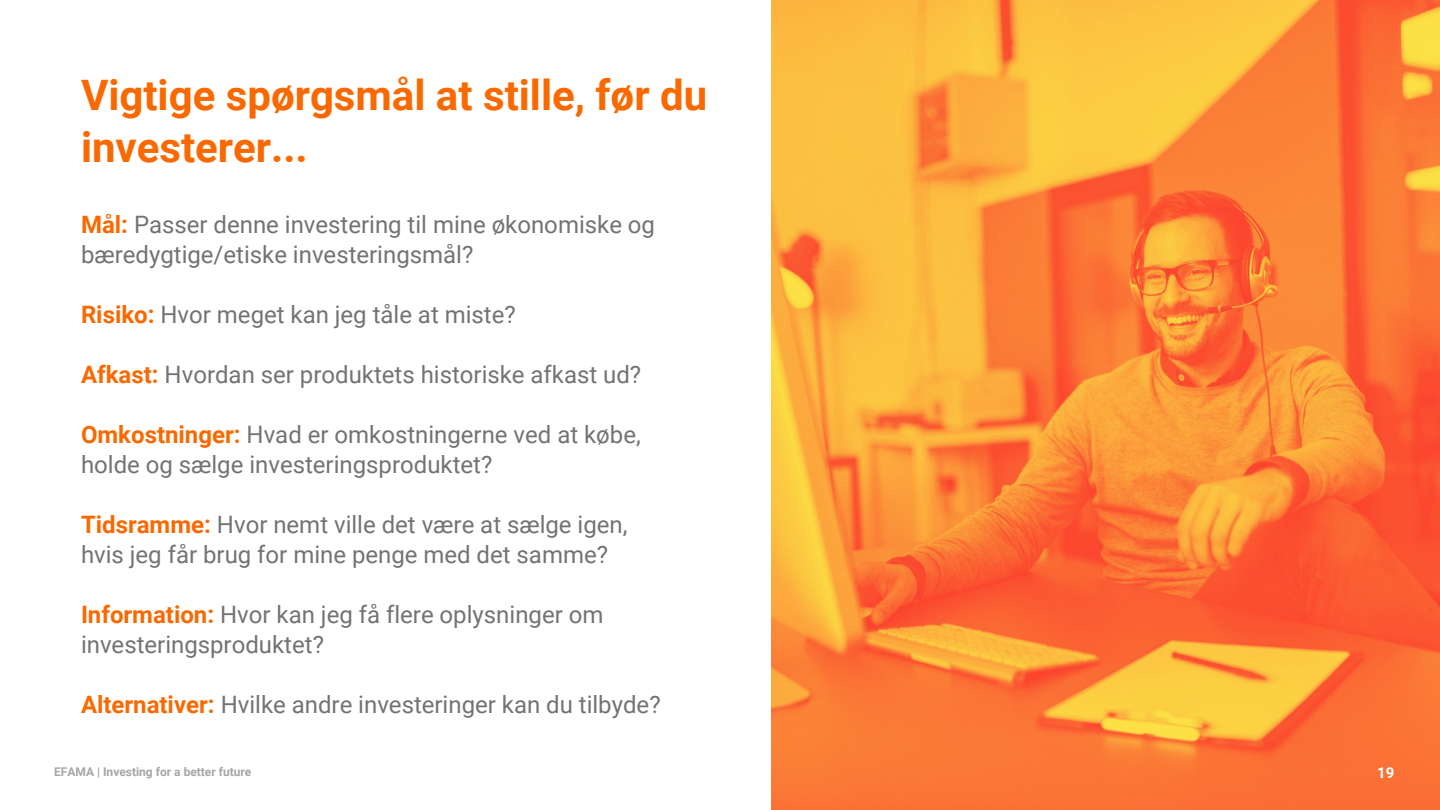
<style>
.page{position:relative;width:1440px;height:810px;background:#fff}
.page>*{position:absolute;margin:0;border:0;box-sizing:border-box;transform-origin:0 0}
.t1{font:700 42px/52.5px "Roboto";color:#fa6900}
.t2{font:24px/30px "Roboto";color:#737373}
.t3{font:700 15px "Roboto";color:#fff}
.t4{font:700 12px "Roboto";color:#a6a6a6}
.s1{font-weight:700;color:#fa6900}
</style>
<div class="page">
<img style="left:771px;top:0;width:669px;height:810px">
<h1 class="t1" style="left:81px;top:69px;width:628px">Vigtige spørgsmål at stille, før du investerer...</h1>
<p class="t2" style="left:81px;top:209px;width:576px"><span class="s1">Mål:</span> Passer denne investering til mine økonomiske og bæredygtige/etiske investeringsmål?</p>
<p class="t2" style="left:81px;top:299px;width:436px"><span class="s1">Risiko:</span> Hvor meget kan jeg tåle at miste?</p>
<p class="t2" style="left:81px;top:359px;width:562px"><span class="s1">Afkast:</span> Hvordan ser produktets historiske afkast ud?</p>
<p class="t2" style="left:81px;top:419px;width:561px"><span class="s1">Omkostninger:</span> Hvad er omkostningerne ved at købe, holde og sælge investeringsproduktet?</p>
<p class="t2" style="left:81px;top:509px;width:548px"><span class="s1">Tidsramme:</span> Hvor nemt ville det være at sælge igen, hvis jeg får brug for mine penge med det samme?</p>
<p class="t2" style="left:81px;top:599px;width:524px"><span class="s1">Information:</span> Hvor kan jeg få flere oplysninger om investeringsproduktet?</p>
<p class="t2" style="left:81px;top:689px;width:581px"><span class="s1">Alternativer:</span> Hvilke andre investeringer kan du tilbyde?</p>
<p class="t4" style="left:54px;top:765px;width:199px">EFAMA | Investing for a better future</p>
<p class="t3" style="left:1377px;top:764px;width:19px">19</p>
</div>
